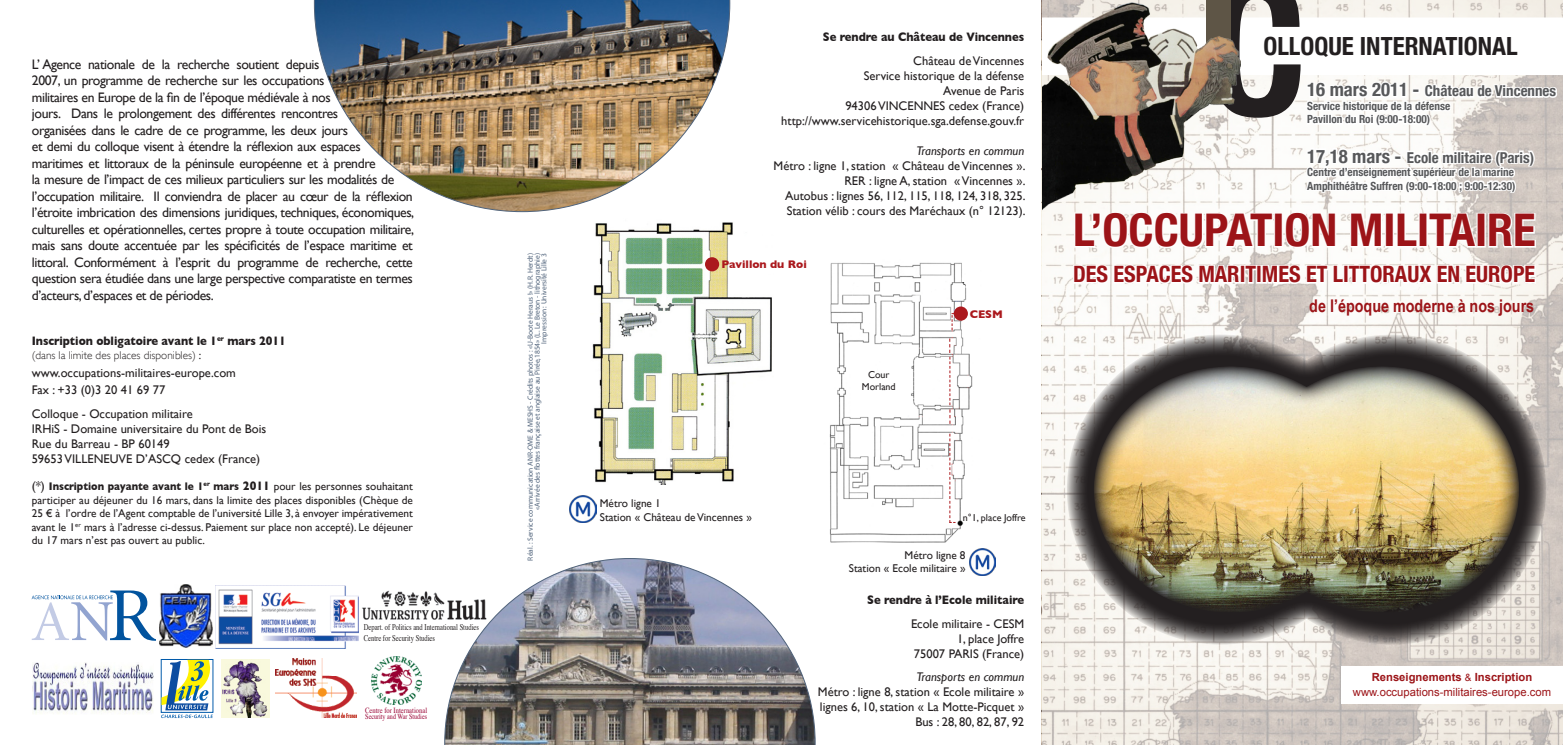
<style>
.page{position:relative;width:1563px;height:745px;background:#fff}
.page>*{position:absolute;margin:0;border:0;box-sizing:border-box;transform-origin:0 0}
.t1{font:700 condensed 187.5px "Helvetica Neue";color:#231f20}
.t2{font:700 condensed 45px "Helvetica Neue";color:#9c1418;scale:1.04 1}
.t3{font:700 condensed 25px "Helvetica Neue";color:#231f20}
.t4{font:700 condensed 22.5px "Helvetica Neue";color:#9c1418}
.t5{font:700 17.5px "Arial Narrow";color:#9c1418}
.t6{font:700 condensed 15px "Helvetica Neue";color:#57585a}
.t7{font:13.75px/16.5px "Gill Sans";letter-spacing:-.03em;color:#231f20}
.t8{font:12.5px "Gill Sans";color:#231f20}
.t9{font:700 12.5px "Gill Sans";color:#231f20;scale:.9 1}
.t10{font:italic 12.5px "Gill Sans";color:#231f20}
.t11{font:11.25px/13.5px "Gill Sans";color:#231f20;text-align:justify}
.t12{font:700 condensed 11.25px "Helvetica Neue";color:#57585a}
.t13{font:11.25px "Arial";color:#9c1418}
.t14{font:300 11.25px "Gill Sans";color:#231f20}
.t15{font:700 11.25px "Arial";color:#9c1418}
.t16{font:700 11.25px "Gill Sans";color:#ab191d}
.t17{font:10px "Gill Sans";color:#231f20}
.t18{font:8.75px "Times";color:#231f20;scale:.75 1}
.t19{font:7.88px "Times";color:#903;scale:.83 1}
.t20{font:7.75px "Times";color:#903;scale:.8 1}
.t21{font:7.5px "Myriad Pro";color:#50637b}
.s1{font-weight:400}
.s2{font-size:12.5px}
.s3{font-weight:700}
.s4{font-weight:700;font-size:12.5px}
.s5{font-size:18.75px}
.s6{font-weight:400;font-size:10px}
</style>
<div class="page">
<img style="left:592px;top:222px;width:180px;height:262px">
<img style="left:314px;top:0;width:416px;height:212px">
<img style="left:829px;top:262px;width:144px;height:281px">
<div style="left:954px;top:306px;width:14px;height:14px;background:#ab191d;border-radius:50%"></div>
<div style="left:705px;top:257px;width:14px;height:14px;background:#ab191d;border-radius:50%"></div>
<img style="left:569px;top:495px;width:27px;height:27px">
<img style="left:969px;top:548px;width:27px;height:27px">
<svg style="left:444px;top:558px;width:371px;height:186px"></svg>
<svg style="left:960px;top:277px;width:10px;height:12px"></svg>
<svg style="left:949px;top:433px;width:6px;height:89px"></svg>
<svg style="left:949px;top:338px;width:1px;height:85px"></svg>
<svg style="left:951px;top:313px;width:3px;height:17px"></svg>
<svg style="left:1042px;top:0;width:521px;height:744px"></svg>
<div style="left:1206px;top:0;width:24px;height:93px;background:#5e5546"></div>
<img style="left:1042px;top:2px;width:198px;height:15px">
<svg style="left:1042px;top:17px;width:521px;height:438px"></svg>
<svg style="left:1067px;top:334px;width:479px;height:310px"></svg>
<img style="left:1094px;top:366px;width:425px;height:246px">
<div style="left:1341px;top:665px;width:222px;height:37px;background:#fff"></div>
<svg style="left:32px;top:590px;width:124px;height:50px"></svg>
<img style="left:221px;top:659px;width:48px;height:58px">
<svg style="left:161px;top:659px;width:53px;height:58px"></svg>
<img style="left:276px;top:658px;width:80px;height:59px">
<img style="left:216px;top:585px;width:142px;height:62px">
<img style="left:159px;top:584px;width:54px;height:62px">
<img style="left:372px;top:656px;width:49px;height:47px">
<img style="left:32px;top:662px;width:122px;height:51px">
<img style="left:362px;top:588px;width:125px;height:31px">
<p class="t7" style="left:32px;top:56px;width:384px">L’ Agence nationale de la recherche soutient depuis<br>2007, un programme de recherche sur les occupations<br>militaires en Europe de la fin de l’époque médiévale à nos<br>jours. Dans le prolongement des différentes rencontres<br>organisées dans le cadre de ce programme, les deux jours<br>et demi du colloque visent à étendre la réflexion aux espaces maritimes et littoraux de la péninsule européenne et à prendre<br>la mesure de l’impact de ces milieux particuliers sur les modalités de l’occupation militaire. Il conviendra de placer au cœur de la réflexion l’étroite imbrication des dimensions juridiques, techniques, économiques, culturelles et opérationnelles, certes propre à toute occupation militaire, mais sans doute accentuée par les spécificités de l’espace maritime et littoral. Conformément à l’esprit du programme de recherche, cette question sera étudiée dans une large perspective comparatiste en termes d’acteurs, d’espaces et de périodes.</p>
<p class="t9" style="left:32px;top:333px;width:284px">Inscription obligatoire avant le 1<sup>er</sup> mars 2011</p>
<p class="t14" style="left:32px;top:348px;width:171px">(dans la limite des places disponibles) <span class="s1">:</span></p>
<p class="t8" style="left:32px;top:365px;width:206px">www.occupations-militaires-europe.com</p>
<p class="t8" style="left:32px;top:382px;width:135px">Fax : +33 (0)3 20 41 69 77</p>
<p class="t8" style="left:32px;top:406px;width:162px">Colloque - Occupation militaire</p>
<p class="t8" style="left:32px;top:421px;width:236px">IRHiS - Domaine universitaire du Pont de Bois</p>
<p class="t8" style="left:32px;top:436px;width:139px">Rue du Barreau - BP 60149</p>
<p class="t8" style="left:32px;top:451px;width:230px">59653 VILLENEUVE D’ASCQ cedex (France)</p>
<p class="t11" style="left:32px;top:479px;width:383px"><span class="s2">(*)</span> <span class="s3">Inscription payante avant le 1</span><sup>er</sup> <span class="s3">mars</span> <span class="s4">2011</span> pour les personnes souhaitant participer au déjeuner du 16 mars, dans la limite des places disponibles (Chèque de 25 € à l’ordre de l’Agent comptable de l’université Lille 3, à envoyer impérativement avant le 1<sup>er</sup> mars à l’adresse ci-dessus. Paiement sur place non accepté). Le déjeuner du 17 mars n’est pas ouvert au public.</p>
<p class="t18" style="left:364px;top:618px;width:155px">Depart. of Politics and International Studies</p>
<p class="t18" style="left:364px;top:629px;width:97px">Centre for Security Studies</p>
<p class="t19" style="left:365px;top:702px;width:76px">Centre for International</p>
<p class="t20" style="left:365px;top:709px;width:79px">Security and War Studies</p>
<p class="t21" style="left:526px;top:560px;width:308px;rotate:-90deg">Réal. : Service communication ANR-OME &amp; MESHS - Crédits photos : «U-Boote Heraus !» (H.R. Herdt)</p>
<p class="t21" style="left:532px;top:510px;width:258px;rotate:-90deg">«Arrivée des flottes française et anglaise au Pirée,1854» (L. Le Breton - lithographie)</p>
<p class="t21" style="left:539px;top:343px;width:92px;rotate:-90deg">Impression : Université Lille 3</p>
<p class="t9" style="left:823px;top:29px;width:225px">Se rendre au Château de Vincennes</p>
<p class="t8" style="left:913px;top:53px;width:112px">Château de Vincennes</p>
<p class="t8" style="left:863px;top:68px;width:162px">Service historique de la défense</p>
<p class="t8" style="left:943px;top:83px;width:83px">Avenue de Paris</p>
<p class="t8" style="left:845px;top:98px;width:180px">94306 VINCENNES cedex (France)</p>
<p class="t8" style="left:781px;top:113px;width:244px">http://www.servicehistorique.sga.defense.gouv.fr</p>
<p class="t10" style="left:916px;top:143px;width:109px">Transports en commun</p>
<p class="t8" style="left:773px;top:158px;width:253px">Métro : ligne 1, station « Château de Vincennes ».</p>
<p class="t8" style="left:844px;top:173px;width:183px">RER : ligne A, station « Vincennes ».</p>
<p class="t8" style="left:785px;top:188px;width:242px">Autobus : lignes 56, 112, 115, 118, 124, 318, 325.</p>
<p class="t8" style="left:787px;top:203px;width:240px">Station vélib : cours des Maréchaux (n° 12123).</p>
<p class="t16" style="left:721px;top:257px;width:87px">Pavillon du Roi</p>
<p class="t17" style="left:868px;top:368px;width:23px">Cour</p>
<p class="t17" style="left:862px;top:380px;width:35px">Morland</p>
<p class="t16" style="left:969px;top:307px;width:35px">CESM</p>
<p class="t11" style="left:600px;top:496px;width:62px">Métro ligne 1</p>
<p class="t11" style="left:600px;top:510px;width:153px">Station « Château de Vincennes »</p>
<p class="t17" style="left:963px;top:511px;width:64px">n°1, place Joffre</p>
<p class="t11" style="left:904px;top:547px;width:62px">Métro ligne 8</p>
<p class="t11" style="left:849px;top:561px;width:118px">Station « Ecole militaire »</p>
<p class="t9" style="left:867px;top:592px;width:176px">Se rendre à l’Ecole militaire</p>
<p class="t8" style="left:911px;top:616px;width:115px">Ecole militaire - CESM</p>
<p class="t8" style="left:957px;top:631px;width:69px">1, place Joffre</p>
<p class="t8" style="left:914px;top:646px;width:112px">75007 PARIS (France)</p>
<p class="t10" style="left:916px;top:668px;width:109px">Transports en commun</p>
<p class="t8" style="left:818px;top:683px;width:208px">Métro : ligne 8, station « Ecole militaire »</p>
<p class="t8" style="left:820px;top:698px;width:206px">lignes 6, 10, station « La Motte-Picquet »</p>
<p class="t8" style="left:915px;top:713px;width:110px">Bus : 28, 80, 82, 87, 92</p>
<p class="t1" style="left:1206px;top:-65px;width:102px">C</p>
<p class="t3" style="left:1263px;top:31px;width:256px">OLLOQUE INTERNATIONAL</p>
<p class="t6" style="left:1307px;top:82px;width:250px"><span class="s5">16 mars 2011 -</span> Château de Vincennes</p>
<p class="t12" style="left:1307px;top:99px;width:145px">Service historique de la défense</p>
<p class="t12" style="left:1307px;top:113px;width:124px">Pavillon du Roi (9:00-18:00)</p>
<p class="t6" style="left:1307px;top:148px;width:228px"><span class="s5">17,18 mars -</span> Ecole militaire (Paris)</p>
<p class="t12" style="left:1307px;top:165px;width:208px">Centre d’enseignement supérieur de la marine</p>
<p class="t12" style="left:1307px;top:179px;width:210px">Amphithéâtre Suffren (9:00-18:00 ; 9:00-12:30)</p>
<p class="t2" style="left:1073px;top:203px;width:446px">L’OCCUPATION MILITAIRE</p>
<p class="t4" style="left:1073px;top:260px;width:464px">DES ESPACES MARITIMES ET LITTORAUX EN EUROPE</p>
<p class="t5" style="left:1309px;top:296px;width:226px">de l’époque moderne à nos jours</p>
<p class="t15" style="left:1371px;top:670px;width:162px">Renseignements <span class="s6">&amp;</span> Inscription</p>
<p class="t13" style="left:1353px;top:685px;width:200px">www.occupations-militaires-europe.com</p>
</div>
